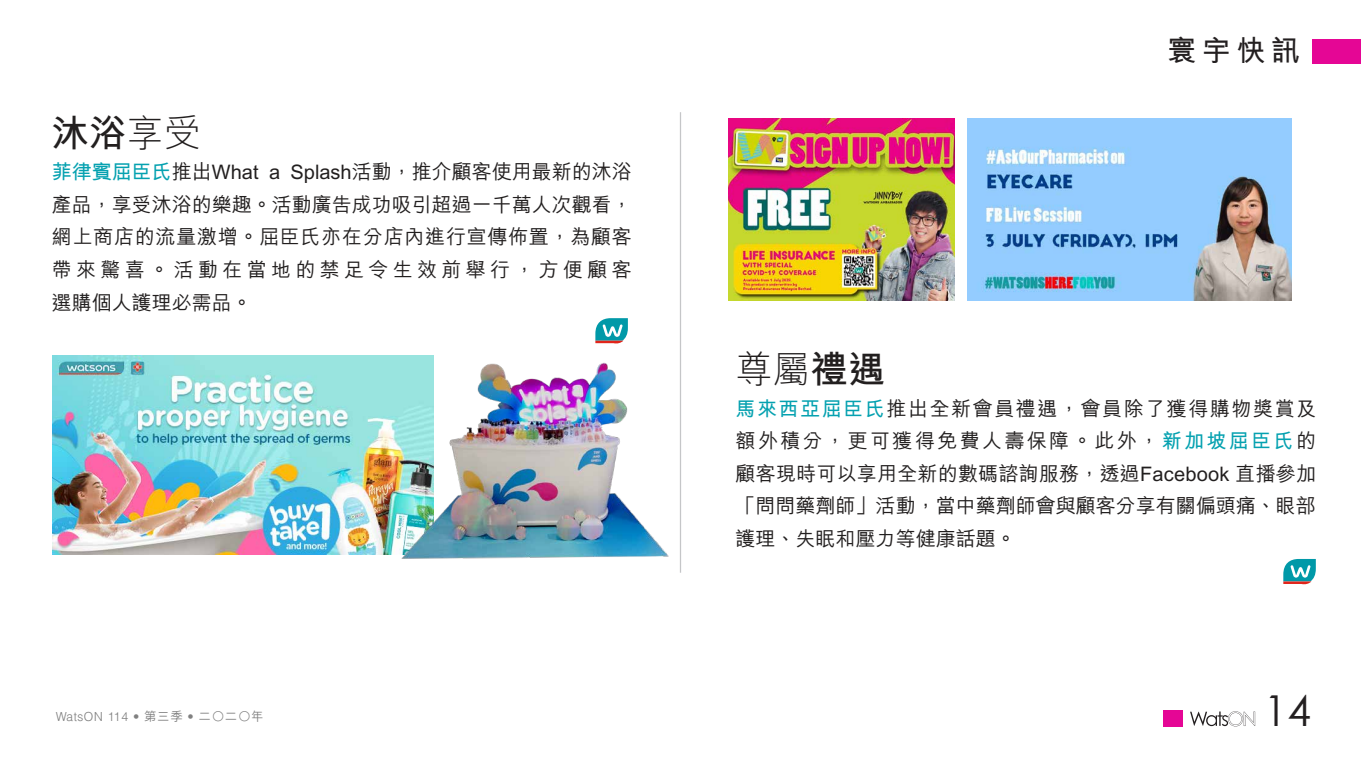
<style>
.page{position:relative;width:1361px;height:766px;background:#fff}
.page>*{position:absolute;margin:0;border:0;box-sizing:border-box;transform-origin:0 0}
.t1{font:42.5px "Century Gothic";color:#231f20}
.t2{font:700 37.5px "M Hei";color:#221f1f}
.t3{font:300 37.5px "M Hei";color:#221f1f}
.t4{font:700 29px "M Hei";color:#231f20}
.t5{font:500 20px/32.5px "M Hei";letter-spacing:.01em;color:#221f1f;text-align:justify}
.t6{font:300 12.5px "AT Triumvirate";letter-spacing:.05em;color:#808080}
.s1{font-weight:300}
.s2{font-weight:700;color:#05a1b0}
.s3{font-family:"M Hei";font-weight:500}
.s4{font-weight:700}
</style>
<div class="page">
<svg style="left:1190px;top:711px;width:65px;height:15px"></svg>
<div style="left:1163px;top:710px;width:20px;height:17px;background:#e50695"></div>
<div style="left:1312px;top:39px;width:49px;height:24px;background:#e50695"></div>
<hr style="left:680px;top:112px;width:1px;height:460px;background:#c5c6c8">
<img style="left:53px;top:355px;width:348px;height:199px">
<img style="left:401px;top:355px;width:268px;height:204px">
<img style="left:968px;top:119px;width:323px;height:181px">
<img style="left:729px;top:119px;width:226px;height:181px">
<svg style="left:595px;top:318px;width:33px;height:26px"></svg>
<svg style="left:1283px;top:559px;width:32px;height:25px"></svg>
<h2 class="t2" style="left:51px;top:114px;width:152px">沐浴<span class="s1">享受</span></h2>
<p class="t5" style="left:52px;top:156px;width:581px"><span class="s2">菲律賓屈臣氏</span>推出What a Splash活動，推介顧客使用最新的沐浴產品，享受沐浴的樂趣。活動廣告成功吸引超過一千萬人次觀看，網上商店的流量激增。屈臣氏亦在分店內進行宣傳佈置，為顧客帶來驚喜。活動在當地的禁足令生效前舉行，方便顧客選購個人護理必需品。</p>
<p class="t6" style="left:56px;top:708px;width:209px">WatsON 114 • <span class="s3">第三季</span> • <span class="s3">二○二○年</span></p>
<h2 class="t3" style="left:735px;top:349px;width:151px">尊屬<span class="s4">禮遇</span></h2>
<h3 class="t4" style="left:1167px;top:36px;width:134px">寰宇快訊</h3>
<p class="t5" style="left:735px;top:392px;width:582px"><span class="s2">馬來西亞屈臣氏</span>推出全新會員禮遇，會員除了獲得購物獎賞及額外積分，更可獲得免費人壽保障。此外，<span class="s2">新加坡屈臣氏</span>的顧客現時可以享用全新的數碼諮詢服務，透過Facebook 直播參加「問問藥劑師」活動，當中藥劑師會與顧客分享有關偏頭痛、眼部護理、失眠和壓力等健康話題。</p>
<h1 class="t1" style="left:1264px;top:685px;width:49px">14</h1>
</div>
